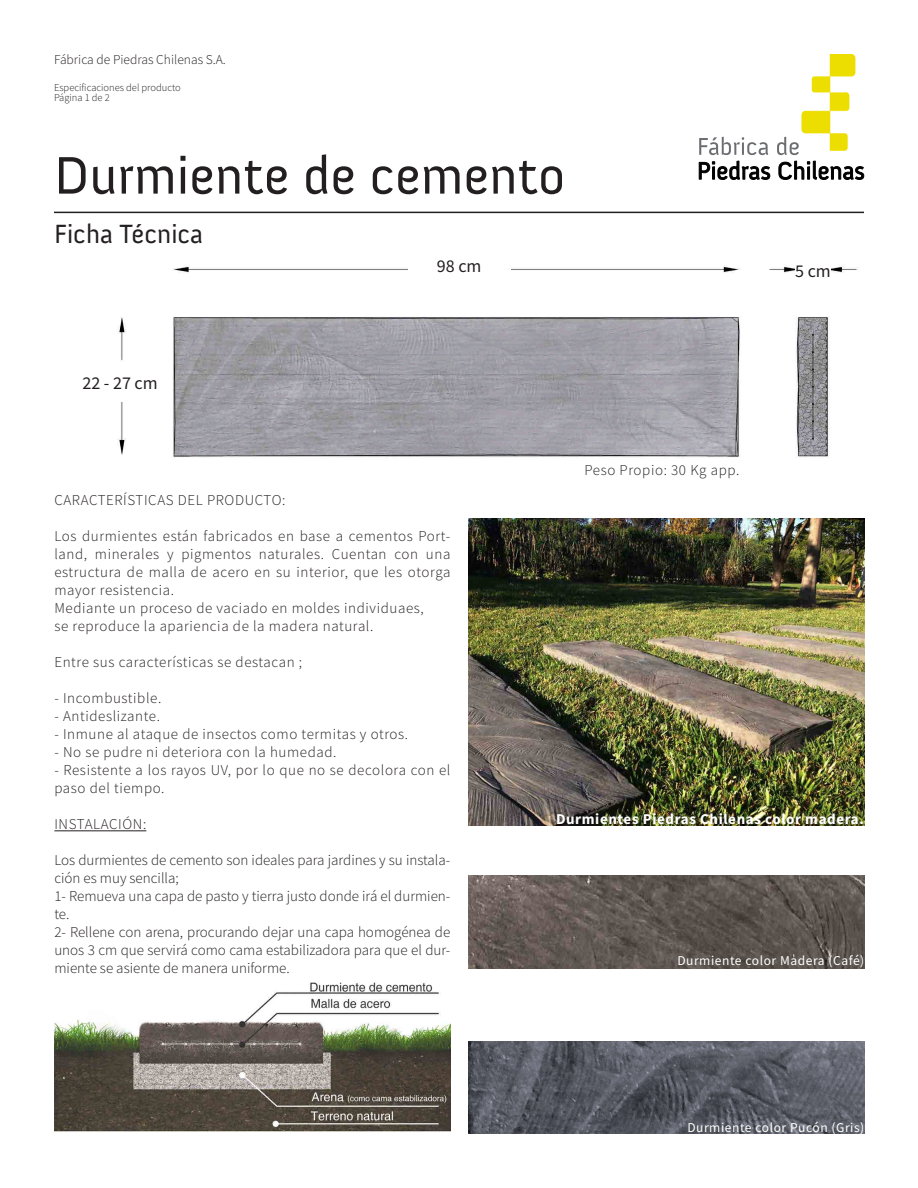
<style>
.page{position:relative;width:918px;height:1188px;background:#fff}
.page>*{position:absolute;margin:0;border:0;box-sizing:border-box;transform-origin:0 0}
.t1{font:54px "Anivers";color:#231f20}
.t2{font:27px "Anivers";color:#231f20}
.Texto{font:18px "Source Sans Pro";color:#231f20}
.Texto-2{font:300 15px/18px "Source Sans Pro";letter-spacing:.04em;color:#231f20;text-align:justify}
.Texto-3{font:300 15px/18px "Source Sans Pro";color:#231f20}
.Texto-4{font:700 15px "Source Sans Pro";letter-spacing:.04em;color:#fff}
.Texto-5{font:13.5px "Source Sans Pro";letter-spacing:.04em;color:#fff}
.Texto-6{font:300 13.5px "Source Sans Pro";color:#231f20}
.Texto-7{font:300 10.5px "Source Sans Pro";color:#231f20}
</style>
<div class="page">
<svg style="left:699px;top:137px;width:69px;height:18px"></svg>
<svg style="left:777px;top:54px;width:78px;height:101px"></svg>
<svg style="left:699px;top:161px;width:71px;height:19px"></svg>
<svg style="left:778px;top:161px;width:86px;height:19px"></svg>
<hr style="left:54px;top:212px;width:810px;height:1px;background:#231f20">
<img style="left:468px;top:876px;width:396px;height:92px">
<img style="left:468px;top:1041px;width:396px;height:93px">
<hr style="left:54px;top:830px;width:92px;height:1px;background:#231f20">
<img style="left:468px;top:518px;width:396px;height:307px">
<img style="left:54px;top:982px;width:396px;height:150px">
<img style="left:117px;top:265px;width:742px;height:193px">
<div style="left:69px;top:362px;width:102px;height:40px;background:#fff"></div>
<div style="left:408px;top:245px;width:102px;height:40px;background:#fff"></div>
<div style="left:795px;top:245px;width:36px;height:50px;background:#fff"></div>
<p class="Texto-6" style="left:54px;top:51px;width:173px">Fábrica de Piedras Chilenas S.A.</p>
<p class="Texto-7" style="left:54px;top:81px;width:128px">Especificaciones del producto</p>
<p class="Texto-7" style="left:54px;top:91px;width:57px">Página 1 de 2</p>
<p class="t1" style="left:54px;top:146px;width:513px">Durmiente de cemento</p>
<p class="t2" style="left:54px;top:220px;width:151px">Ficha Técnica</p>
<p class="Texto" style="left:82px;top:371px;width:77px">22 - 27 cm</p>
<p class="Texto" style="left:437px;top:254px;width:46px">98 cm</p>
<p class="Texto" style="left:795px;top:259px;width:37px">5 cm</p>
<p class="Texto-2" style="left:584px;top:461px;width:157px">Peso Propio: 30 Kg app.</p>
<p class="Texto-2" style="left:54px;top:491px;width:232px">CARACTERÍSTICAS DEL PRODUCTO:</p>
<p class="Texto-2" style="left:54px;top:527px;width:398px">Los durmientes están fabricados en base a cementos Port&shy;land, minerales y pigmentos naturales. Cuentan con una estructura de malla de acero en su interior, que les otorga mayor resistencia.</p>
<p class="Texto-2" style="left:54px;top:599px;width:371px">Mediante un proceso de vaciado en moldes individuaes,</p>
<p class="Texto-2" style="left:54px;top:617px;width:321px">se reproduce la apariencia de la madera natural.</p>
<p class="Texto-2" style="left:54px;top:653px;width:249px">Entre sus características se destacan ;</p>
<p class="Texto-2" style="left:54px;top:689px;width:108px">- Incombustible.</p>
<p class="Texto-2" style="left:54px;top:707px;width:107px">- Antideslizante.</p>
<p class="Texto-2" style="left:54px;top:725px;width:355px">- Inmune al ataque de insectos como termitas y otros.</p>
<p class="Texto-2" style="left:54px;top:743px;width:284px">- No se pudre ni deteriora con la humedad.</p>
<p class="Texto-2" style="left:54px;top:761px;width:398px">- Resistente a los rayos UV, por lo que no se decolora con el paso del tiempo.</p>
<p class="Texto-2" style="left:54px;top:815px;width:93px">INSTALACIÓN:</p>
<p class="Texto-3" style="left:54px;top:851px;width:397px">Los durmientes de cemento son ideales para jardines y su instala&shy;ción es muy sencilla;</p>
<p class="Texto-3" style="left:54px;top:887px;width:397px">1- Remueva una capa de pasto y tierra justo donde irá el durmien&shy;te.</p>
<p class="Texto-2" style="left:54px;top:923px;width:397px">2- Rellene con arena, procurando dejar una capa homogénea de unos 3 cm que servirá como cama estabilizadora para que el dur&shy;miente se asiente de manera uniforme.</p>
<p class="Texto-4" style="left:556px;top:809px;width:309px">Durmientes Piedras Chilenas color madera.</p>
<p class="Texto-5" style="left:677px;top:952px;width:189px">Durmiente color Madera (Café)</p>
<p class="Texto-5" style="left:687px;top:1119px;width:179px">Durmiente color Pucón (Gris)</p>
</div>
